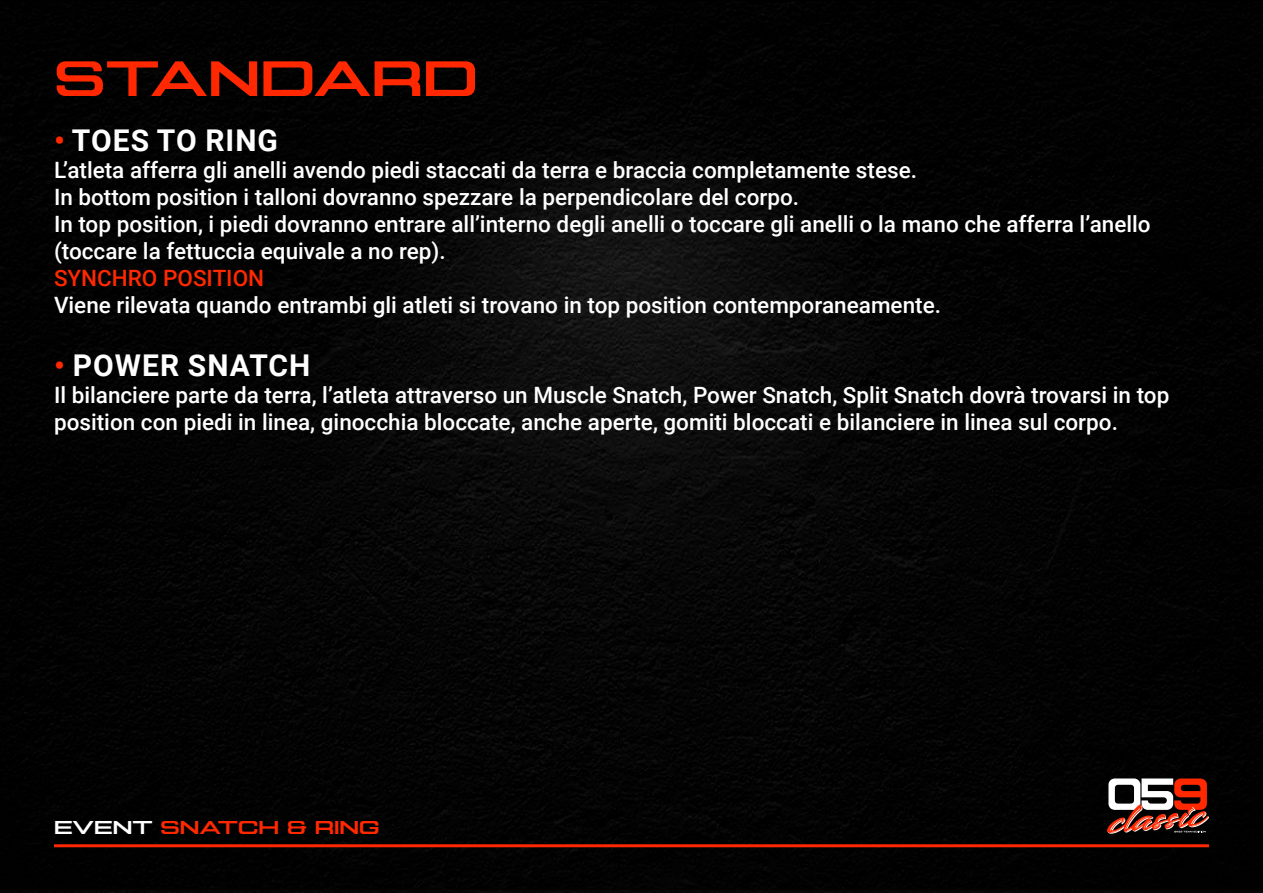
<style>
.page{position:relative;width:1263px;height:893px;background:#fff}
.page>*{position:absolute;margin:0;border:0;box-sizing:border-box;transform-origin:0 0}
.t1{font:700 52.5px "Akrux";color:#ff2800}
.t2{font:700 30px "Roboto";letter-spacing:.035em;color:#fff}
.t3{font:500 22.5px/27px "Roboto";color:#fff}
.t4{font:500 22.5px "Roboto";color:#ff2800}
.t5{font:700 19.65px "Akrux";color:#ff2800}
.s1{color:#ff2800}
.s2{color:#fff}
</style>
<div class="page">
<img style="left:0;top:0;width:1263px;height:893px">
<hr style="left:54px;top:844px;width:1155px;height:3px;background:#ff2800">
<svg style="left:1107px;top:778px;width:102px;height:56px"></svg>
<h1 class="t1" style="left:54px;top:48px;width:425px">STANDARD</h1>
<h2 class="t2" style="left:54px;top:120px;width:226px"><span class="s1">•</span> TOES TO RING</h2>
<p class="t3" style="left:54px;top:156px;width:1098px">L’atleta afferra gli anelli avendo piedi staccati da terra e braccia completamente stese.<br>In bottom position i talloni dovranno spezzare la perpendicolare del corpo.<br>In top position, i piedi dovranno entrare all’interno degli anelli o toccare gli anelli o la mano che afferra l’anello (toccare la fettuccia equivale a no rep).</p>
<p class="t4" style="left:54px;top:262px;width:212px">SYNCHRO POSITION</p>
<p class="t3" style="left:54px;top:291px;width:888px">Viene rilevata quando entrambi gli atleti si trovano in top position contemporaneamente.</p>
<h2 class="t2" style="left:54px;top:345px;width:258px"><span class="s1">•</span> POWER SNATCH</h2>
<p class="t3" style="left:54px;top:381px;width:1117px">Il bilanciere parte da terra, l’atleta attraverso un Muscle Snatch, Power Snatch, Split Snatch dovrà trovarsi in top position con piedi in linea, ginocchia bloccate, anche aperte, gomiti bloccati e bilanciere in linea sul corpo.</p>
<p class="t5" style="left:54px;top:816px;width:327px"><span class="s2">EVENT</span> SNATCH &amp; RING</p>
</div>
